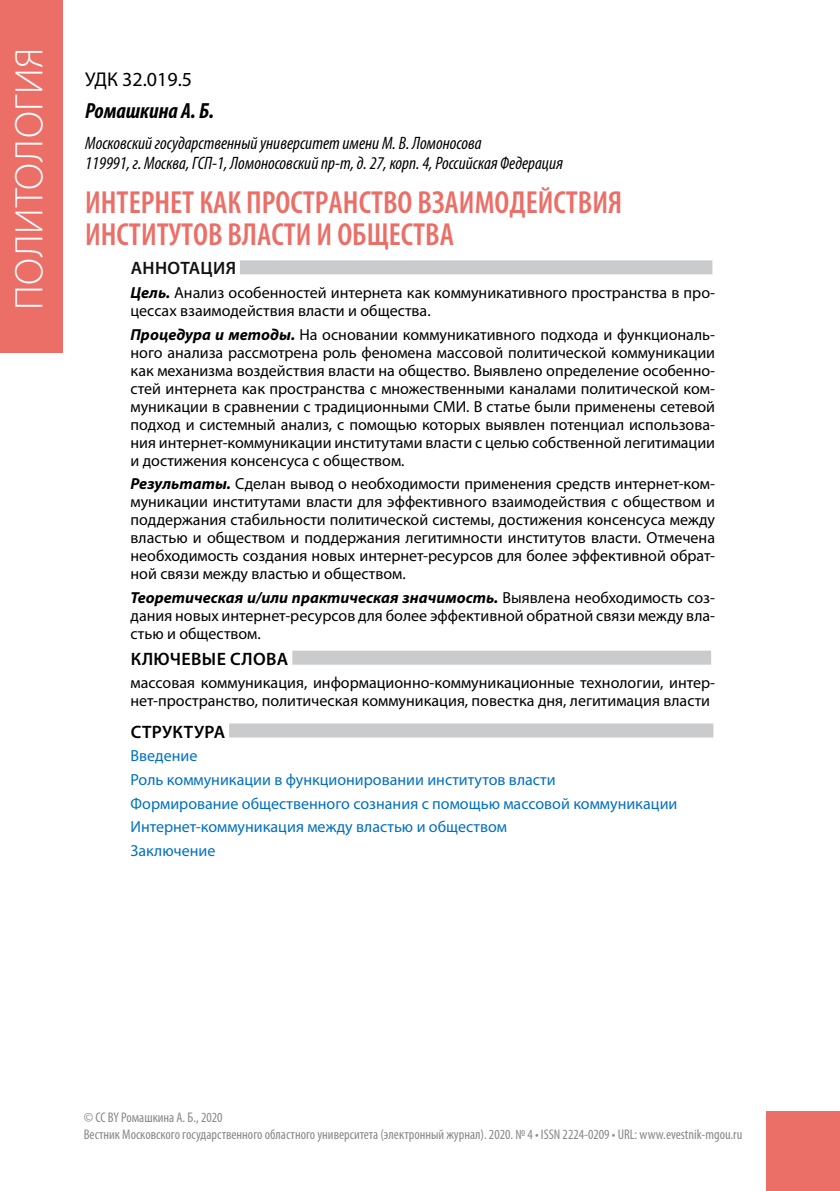
<style>
.page{position:relative;width:840px;height:1191px;background:#fff}
.page>*{position:absolute;margin:0;border:0;box-sizing:border-box;transform-origin:0 0}
.t1{font:300 40px "Myriad Pro";letter-spacing:.02em;color:#fff}
.t2{font:600 condensed 32px/32px "Myriad Pro";color:#eb6e67}
.t3{font:italic 700 condensed 22px "Myriad Pro";color:#000}
.t4{font:20px "Myriad Pro";color:#000}
.t5{font:italic condensed 18px/20px "Myriad Pro";color:#000}
.t6{font:600 18px "Myriad Pro";letter-spacing:.02em;color:#000}
.t7{font:600 18px "Myriad Pro";letter-spacing:.02em;color:#111211}
.t8{font:16px/18px "Myriad Pro";color:#000;text-align:justify}
.t9{font:16px/23.6px "Myriad Pro";color:#0070c0}
.t10{font:condensed 14px/16.8px "Myriad Pro";color:#87888a}
.s1{font-weight:700;font-style:italic}
</style>
<div class="page">
<div style="left:765px;top:1111px;width:74px;height:80px;background:#eb6e67"></div>
<div style="left:0;top:0;width:62px;height:353px;background:#eb6e67"></div>
<div style="left:240px;top:260px;width:472px;height:14px;background:#c9cbcc"></div>
<div style="left:292px;top:650px;width:418px;height:14px;background:#c9cbcc"></div>
<div style="left:229px;top:723px;width:484px;height:14px;background:#c9cbcc"></div>
<h1 class="t1" style="left:5px;top:310px;width:265px;rotate:-90deg">политология</h1>
<p class="t4" style="left:85px;top:67px;width:108px">УДК 32.019.5</p>
<h3 class="t3" style="left:85px;top:97px;width:130px">Ромашкина А. Б.</h3>
<p class="t5" style="left:85px;top:133px;width:479px">Московский государственный университет имени М. В. Ломоносова<br>119991, г. Москва, ГСП-1, Ломоносовский пр-т, д. 27, корп. 4, Российская Федерация</p>
<h2 class="t2" style="left:85px;top:185px;width:538px">Интернет как пространство взаимодействия институтов власти и общества</h2>
<p class="t7" style="left:131px;top:257px;width:107px">Аннотация</p>
<p class="t8" style="left:130px;top:283px;width:585px"><span class="s1">Цель.</span> Анализ особенностей интернета как коммуникативного пространства в про&shy;цессах взаимодействия власти и общества.</p>
<p class="t8" style="left:130px;top:325px;width:585px"><span class="s1">Процедура и методы.</span> На основании коммуникативного подхода и функциональ&shy;ного анализа рассмотрена роль феномена массовой политической коммуникации как механизма воздействия власти на общество. Выявлено определение особенно&shy;стей интернета как пространства с множественными каналами политической ком&shy;муникации в сравнении с традиционными СМИ. В статье были применены сетевой подход и системный анализ, с помощью которых выявлен потенциал использова&shy;ния интернет-коммуникации институтами власти с целью собственной легитимации и достижения консенсуса с обществом.</p>
<p class="t8" style="left:130px;top:475px;width:585px"><span class="s1">Результаты.</span> Сделан вывод о необходимости применения средств интернет-ком&shy;муникации институтами власти для эффективного взаимодействия с обществом и поддержания стабильности политической системы, достижения консенсуса между властью и обществом и поддержания легитимности институтов власти. Отмечена необходимость создания новых интернет-ресурсов для более эффективной обрат&shy;ной связи между властью и обществом.</p>
<p class="t8" style="left:130px;top:588px;width:585px"><span class="s1">Теоретическая и/или практическая значимость.</span> Выявлена необходимость соз&shy;дания новых интернет-ресурсов для более эффективной обратной связи между вла&shy;стью и обществом.</p>
<p class="t6" style="left:131px;top:647px;width:158px">Ключевые слова</p>
<p class="t8" style="left:130px;top:673px;width:585px">массовая коммуникация, информационно-коммуникационные технологии, интер&shy;нет-пространство, политическая коммуникация, повестка дня, легитимация власти</p>
<p class="t6" style="left:131px;top:720px;width:95px">Структура</p>
<p class="t9" style="left:130px;top:743px;width:548px">Введение<br>Роль коммуникации в функционировании институтов власти<br>Формирование общественного сознания с помощью массовой коммуникации Интернет-коммуникация между властью и обществом<br>Заключение</p>
<p class="t10" style="left:84px;top:1109px;width:659px">© CC BY Ромашкина А. Б., 2020<br>Вестник Московского государственного областного университета (электронный журнал). 2020. № 4 • ISSN 2224-0209 • URL: www.evestnik-mgou.ru</p>
</div>
